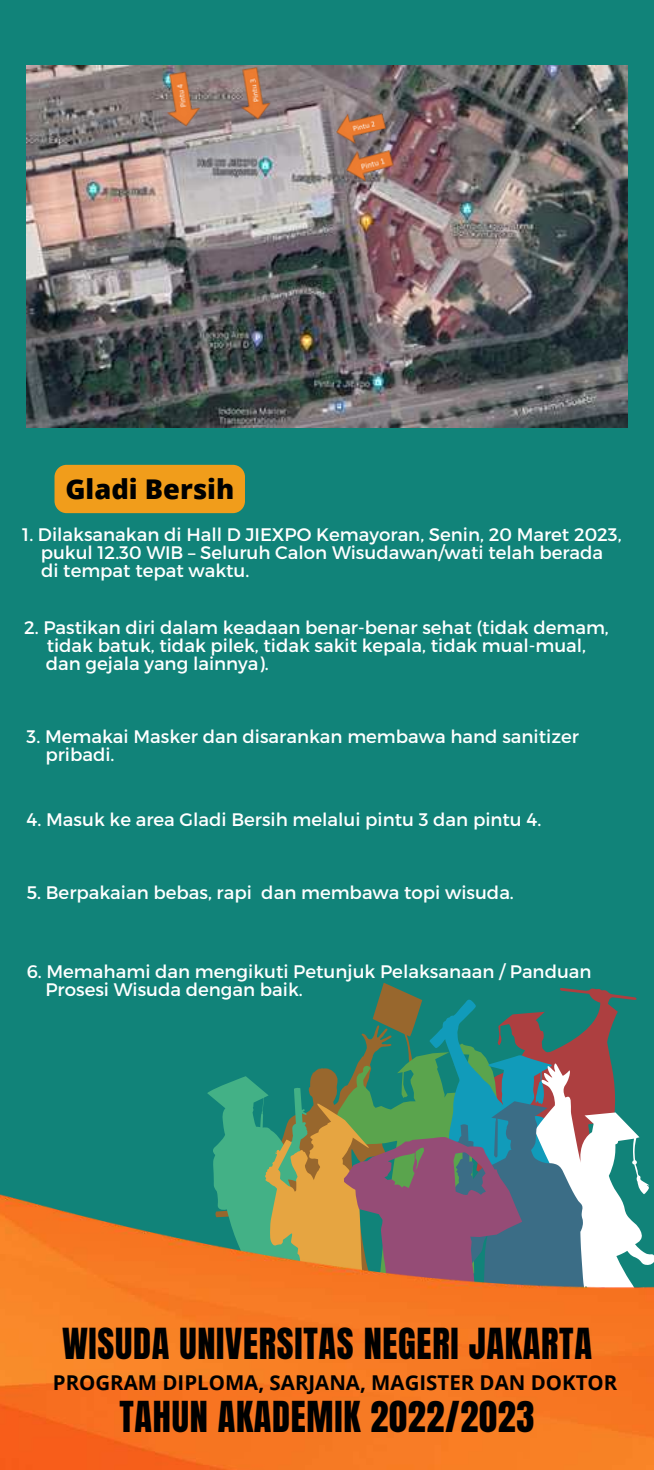
<style>
.page{position:relative;width:654px;height:1470px;background:#fff}
.page>*{position:absolute;margin:0;border:0;box-sizing:border-box;transform-origin:0 0}
.t1{font:36.4px "Anton";letter-spacing:.02em;color:#000}
.t2{font:800 27.3px "Open Sans";color:#000}
.t3{font:700 20.3px "Open Sans";color:#000}
.t4{font:18.2px/18.2px "Montserrat";color:#fff}
</style>
<div class="page">
<div style="left:0;top:0;width:653px;height:1470px;background:#118379"></div>
<img style="left:27px;top:65px;width:600px;height:363px">
<svg style="left:559px;top:988px;width:78px;height:75px"></svg>
<svg style="left:311px;top:1033px;width:61px;height:70px"></svg>
<svg style="left:372px;top:983px;width:50px;height:61px"></svg>
<svg style="left:335px;top:1044px;width:94px;height:82px"></svg>
<svg style="left:429px;top:999px;width:150px;height:127px"></svg>
<svg style="left:534px;top:1063px;width:95px;height:63px;fill:#ad3f40"></svg>
<svg style="left:207px;top:1076px;width:116px;height:50px"></svg>
<svg style="left:265px;top:1103px;width:141px;height:23px"></svg>
<svg style="left:449px;top:1101px;width:137px;height:25px;background:#5f92a2"></svg>
<img style="left:0;top:1126px;width:653px;height:344px">
<img style="left:167px;top:71px;width:34px;height:57px">
<img style="left:240px;top:67px;width:31px;height:53px">
<img style="left:346px;top:150px;width:48px;height:32px">
<img style="left:335px;top:112px;width:51px;height:32px">
<div style="left:54px;top:465px;width:191px;height:48px;background:#f19d1b;border-radius:12px"></div>
<h2 class="t2" style="left:65px;top:469px;width:170px">Gladi Bersih</h2>
<p class="t4" style="left:41px;top:525px;width:582px;text-indent:-18px">1. Dilaksanakan di Hall D JIEXPO Kemayoran, Senin, 20 Maret 2023, pukul 12.30 WIB – Seluruh Calon Wisudawan/wati telah berada di tempat tepat waktu.</p>
<p class="t4" style="left:46px;top:618px;width:564px;text-indent:-22px">2. Pastikan diri dalam keadaan benar-benar sehat (tidak demam, tidak batuk, tidak pilek, tidak sakit kepala, tidak mual-mual, dan gejala yang lainnya).</p>
<p class="t4" style="left:45px;top:727px;width:534px;text-indent:-19px">3. Memakai Masker dan disarankan membawa hand sanitizer pribadi.</p>
<p class="t4" style="left:27px;top:811px;width:516px">4. Masuk ke area Gladi Bersih melalui pintu 3 dan pintu 4.</p>
<p class="t4" style="left:27px;top:883px;width:488px">5. Berpakaian bebas, rapi dan membawa topi wisuda.</p>
<p class="t4" style="left:45px;top:962px;width:547px;text-indent:-19px">6. Memahami dan mengikuti Petunjuk Pelaksanaan / Panduan<br>Prosesi Wisuda dengan baik.</p>
<h1 class="t1" style="left:62px;top:1325px;width:531px">WISUDA UNIVERSITAS NEGERI JAKARTA</h1>
<p class="t3" style="left:53px;top:1368px;width:565px">PROGRAM DIPLOMA, SARJANA, MAGISTER DAN DOKTOR</p>
<h1 class="t1" style="left:119px;top:1399px;width:416px">TAHUN AKADEMIK 2022/2023</h1>
</div>
